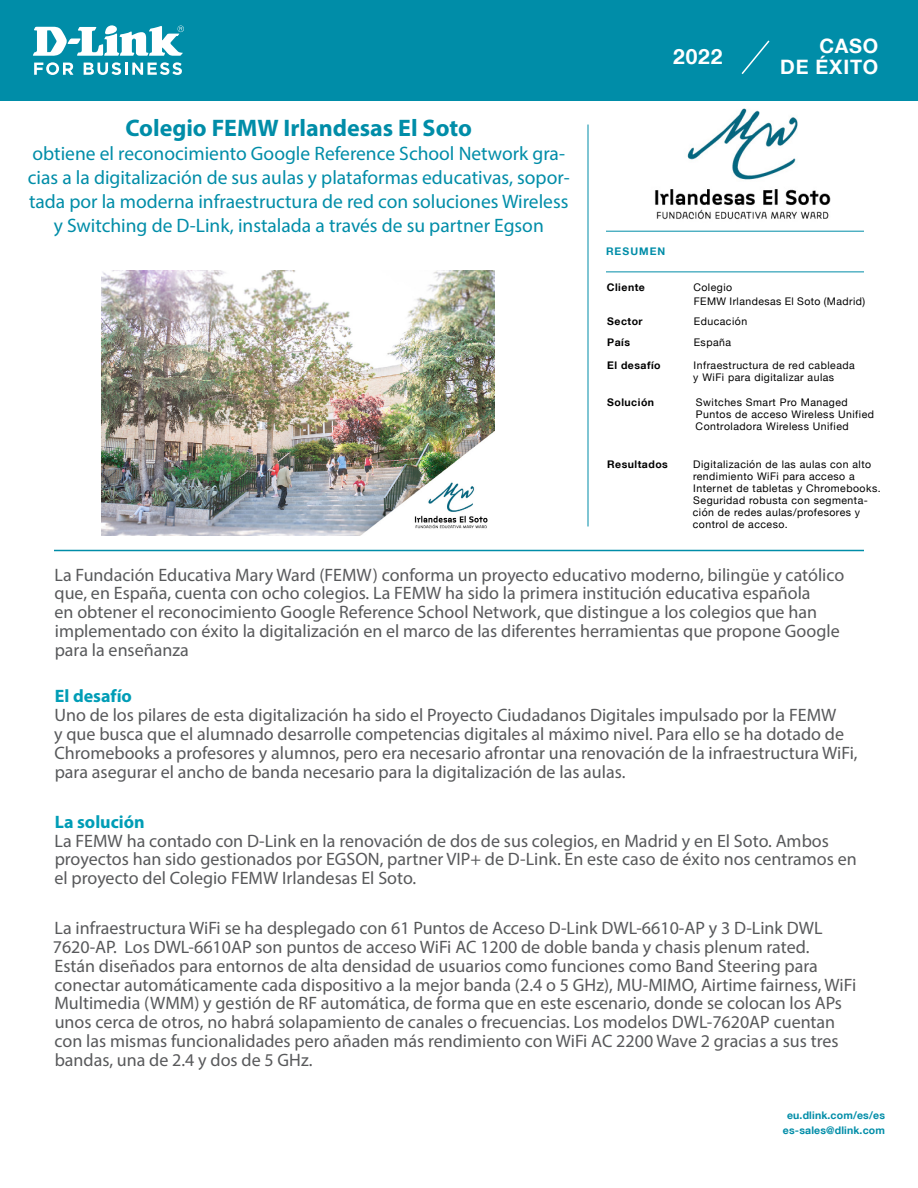
<style>
.page{position:relative;width:918px;height:1188px;background:#fff}
.page>*{position:absolute;margin:0;border:0;box-sizing:border-box;transform-origin:0 0}
.t1{font:700 24px "Myriad Pro";color:#008da8}
.t2{font:700 21px "Helvetica Neue LT";color:#fff}
.t3{font:700 19.8px/21.1px "Helvetica Neue LT";letter-spacing:.04em;color:#fff;text-align:right}
.t4{font:19.5px/24px "Myriad Pro";color:#008da8;text-align:center}
.t5{font:18px/18.8px "Myriad Pro";color:#58595b}
.t6{font:700 18px "Myriad Pro";color:#009db6}
.t7{font:10.5px/12px "Helvetica Neue";letter-spacing:.045em;color:#000}
.t8{font:700 10.5px "Helvetica Neue LT";letter-spacing:.045em;color:#000}
.t9{font:700 10.5px/15px "Helvetica Neue LT";letter-spacing:.015em;color:#008da8;text-align:center}
.t10{font:700 10.5px "Helvetica Neue LT";letter-spacing:.1em;color:#008da8}
</style>
<div class="page">
<img style="left:101px;top:270px;width:393px;height:265px">
<hr style="left:54px;top:550px;width:810px;height:1px;background:#008da8">
<hr style="left:588px;top:125px;width:1px;height:402px;background:#008da8">
<div style="left:0;top:0;width:918px;height:100px;background:#008da8"></div>
<hr style="left:606px;top:272px;width:258px;height:1px;background:#008da8">
<hr style="left:606px;top:231px;width:258px;height:1px;background:#008da8">
<svg style="left:741px;top:40px;width:29px;height:34px"></svg>
<img style="left:655px;top:108px;width:176px;height:112px">
<svg style="left:34px;top:62px;width:39px;height:13px"></svg>
<svg style="left:84px;top:62px;width:98px;height:13px"></svg>
<svg style="left:33px;top:25px;width:151px;height:31px"></svg>
<h1 class="t1" style="left:125px;top:112px;width:348px">Colegio FEMW Irlandesas El Soto</h1>
<p class="t4" style="left:28px;top:141px;width:543px">obtiene el reconocimiento Google Reference School Network gra&shy;cias a la digitalización de sus aulas y plataformas educativas, sopor&shy;tada por la moderna infraestructura de red con soluciones Wireless y Switching de D-Link, instalada a través de su partner Egson</p>
<p class="t2" style="left:673px;top:43px;width:51px">2022</p>
<p class="t3" style="left:780px;top:35px;width:100px">CASO<br>DE ÉXITO</p>
<p class="t10" style="left:606px;top:244px;width:61px">RESUMEN</p>
<p class="t8" style="left:607px;top:281px;width:40px">Cliente</p>
<p class="t7" style="left:693px;top:281px;width:173px;line-height:14.2px">Colegio<br>FEMW Irlandesas El Soto (Madrid)</p>
<p class="t8" style="left:607px;top:315px;width:37px">Sector</p>
<p class="t7" style="left:694px;top:316px;width:55px">Educación</p>
<p class="t8" style="left:607px;top:336px;width:24px">País</p>
<p class="t7" style="left:694px;top:337px;width:39px">España</p>
<p class="t8" style="left:607px;top:359px;width:55px">El desafío</p>
<p class="t7" style="left:693px;top:360px;width:163px">Infraestructura de red cableada y WiFi para digitalizar aulas</p>
<p class="t8" style="left:607px;top:396px;width:48px">Solución</p>
<p class="t7" style="left:696px;top:397px;width:180px">Switches Smart Pro Managed<br>Puntos de acceso Wireless Unified<br>Controladora Wireless Unified</p>
<p class="t8" style="left:607px;top:458px;width:62px">Resultados</p>
<p class="t7" style="left:693px;top:458px;width:189px">Digitalización de las aulas con alto rendimiento WiFi para acceso a<br>Internet de tabletas y Chromebooks.<br>Seguridad robusta con segmenta&shy;ción de redes aulas/profesores y control de acceso.</p>
<p class="t5" style="left:55px;top:565px;width:791px">La Fundación Educativa Mary Ward (FEMW) conforma un proyecto educativo moderno, bilingüe y católico que, en España, cuenta con ocho colegios. La FEMW ha sido la primera institución educativa española<br>en obtener el reconocimiento Google Reference School Network, que distingue a los colegios que han implementado con éxito la digitalización en el marco de las diferentes herramientas que propone Google para la enseñanza</p>
<p class="t6" style="left:55px;top:685px;width:79px">El desafío</p>
<p class="t5" style="left:54px;top:706px;width:805px">Uno de los pilares de esta digitalización ha sido el Proyecto Ciudadanos Digitales impulsado por la FEMW<br>y que busca que el alumnado desarrolle competencias digitales al máximo nivel. Para ello se ha dotado de Chromebooks a profesores y alumnos, pero era necesario afrontar una renovación de la infraestructura WiFi, para asegurar el ancho de banda necesario para la digitalización de las aulas.</p>
<p class="t6" style="left:55px;top:810px;width:92px">La solución</p>
<p class="t5" style="left:55px;top:831px;width:804px">La FEMW ha contado con D-Link en la renovación de dos de sus colegios, en Madrid y en El Soto. Ambos proyectos han sido gestionados por EGSON, partner VIP+ de D-Link. En este caso de éxito nos centramos en el proyecto del Colegio FEMW Irlandesas El Soto.</p>
<p class="t5" style="left:53px;top:919px;width:805px">La infraestructura WiFi se ha desplegado con 61 Puntos de Acceso D-Link DWL-6610-AP y 3 D-Link DWL 7620-AP. Los DWL-6610AP son puntos de acceso WiFi AC 1200 de doble banda y chasis plenum rated.<br>Están diseñados para entornos de alta densidad de usuarios como funciones como Band Steering para conectar automáticamente cada dispositivo a la mejor banda (2.4 o 5 GHz), MU-MIMO, Airtime fairness, WiFi Multimedia (WMM) y gestión de RF automática, de forma que en este escenario, donde se colocan los APs unos cerca de otros, no habrá solapamiento de canales o frecuencias. Los modelos DWL-7620AP cuentan con las mismas funcionalidades pero añaden más rendimiento con WiFi AC 2200 Wave 2 gracias a sus tres bandas, una de 2.4 y dos de 5 GHz.</p>
<p class="t9" style="left:783px;top:1108px;width:104px">eu.dlink.com/es/es es-sales@dlink.com</p>
</div>
